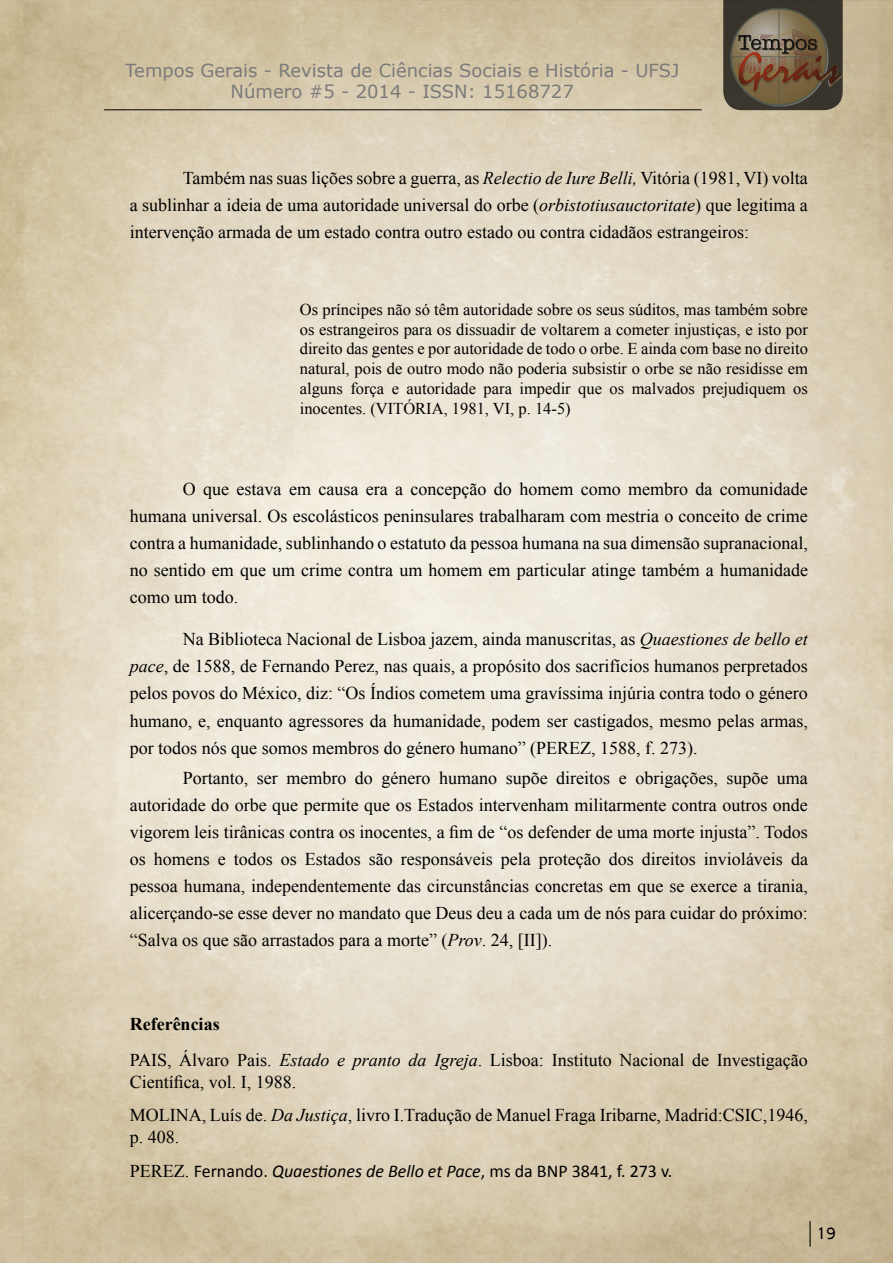
<style>
.page{position:relative;width:893px;height:1263px;background:#fff}
.page>*{position:absolute;margin:0;border:0;box-sizing:border-box;transform-origin:0 0}
.Footnote_text{font:18px/27px "Times New Roman";color:#000;text-align:justify}
.t1{font:18px/21.6px "Verdana";color:#7a7a7a;text-align:center}
.Footnote_text-2{font:18px "Calibri";color:#000}
.t2{font:700 18px "Times New Roman";color:#000}
.t3{font:18px "Raavi";color:#000}
.t4{font:16.5px/19.8px "Times New Roman";color:#000;text-align:justify}
.s1{font-style:italic}
.s2{font-family:"Times New Roman"}
</style>
<div class="page">
<img style="left:0;top:0;width:893px;height:1263px">
<hr style="left:104px;top:109px;width:598px;height:1px;background:#000">
<svg style="left:723px;top:0;width:120px;height:110px"></svg>
<img style="left:724px;top:4px;width:169px;height:106px">
<hr style="left:809px;top:1221px;width:2px;height:25px;background:#000">
<p class="t1" style="left:125px;top:59px;width:556px">Tempos Gerais - Revista de Ciências Sociais e História - UFSJ<br>Número #5 - 2014 - ISSN: 15168727</p>
<p class="Footnote_text" style="left:130px;top:164px;width:680px;text-indent:53px">Também nas suas lições sobre a guerra, as <span class="s1">Relectio de Iure Belli,</span> Vitória (1981, VI) volta a sublinhar a ideia de uma autoridade universal do orbe (<span class="s1">orbistotiusauctoritate</span>) que legitima a intervenção armada de um estado contra outro estado ou contra cidadãos estrangeiros:</p>
<p class="t4" style="left:300px;top:299px;width:510px">Os príncipes não só têm autoridade sobre os seus súditos, mas também sobre os estrangeiros para os dissuadir de voltarem a cometer injustiças, e isto por direito das gentes e por autoridade de todo o orbe. E ainda com base no direito natural, pois de outro modo não poderia subsistir o orbe se não residisse em alguns força e autoridade para impedir que os malvados prejudiquem os inocentes. (VITÓRIA, 1981, VI, p. 14-5)</p>
<p class="Footnote_text" style="left:130px;top:475px;width:680px;text-indent:53px">O que estava em causa era a concepção do homem como membro da comunidade humana universal. Os escolásticos peninsulares trabalharam com mestria o conceito de crime contra a humanidade, sublinhando o estatuto da pessoa humana na sua dimensão supranacional, no sentido em que um crime contra um homem em particular atinge também a humanidade como um todo.</p>
<p class="Footnote_text" style="left:130px;top:625px;width:680px;text-indent:53px">Na Biblioteca Nacional de Lisboa jazem, ainda manuscritas, as <span class="s1">Quaestiones de bello et pace</span>, de 1588, de Fernando Perez, nas quais, a propósito dos sacrifícios humanos perpretados pelos povos do México, diz: “Os Índios cometem uma gravíssima injúria contra todo o género humano, e, enquanto agressores da humanidade, podem ser castigados, mesmo pelas armas, por todos nós que somos membros do género humano” (PEREZ, 1588, f. 273).</p>
<p class="Footnote_text" style="left:130px;top:763px;width:680px;text-indent:53px">Portanto, ser membro do género humano supõe direitos e obrigações, supõe uma autoridade do orbe que permite que os Estados intervenham militarmente contra outros onde vigorem leis tirânicas contra os inocentes, a fim de “os defender de uma morte injusta”. Todos os homens e todos os Estados são responsáveis pela proteção dos direitos invioláveis da pessoa humana, independentemente das circunstâncias concretas em que se exerce a tirania, alicerçando-se esse dever no mandato que Deus deu a cada um de nós para cuidar do próximo: “Salva os que são arrastados para a morte” (<span class="s1">Prov</span>. 24, [II]).</p>
<p class="t2" style="left:130px;top:1010px;width:91px">Referências</p>
<p class="Footnote_text" style="left:130px;top:1049px;width:680px;line-height:21.6px">PAIS, Álvaro Pais. <span class="s1">Estado e pranto da Igreja</span>. Lisboa: Instituto Nacional de Investigação<br>Científica, vol. I, 1988.</p>
<p class="Footnote_text" style="left:130px;top:1104px;width:680px;line-height:21.6px">MOLINA, Luís de. <span class="s1">Da Justiça</span>, livro I.Tradução de Manuel Fraga Iribarne, Madrid:CSIC,1946, p. 408.</p>
<p class="Footnote_text-2" style="left:130px;top:1158px;width:544px"><span class="s2">PEREZ.</span> Fernando. <span class="s1">Quaestiones de Bello et Pace</span>, ms da BNP 3841, f. 273 v.</p>
<p class="t3" style="left:817px;top:1222px;width:21px">19</p>
</div>
